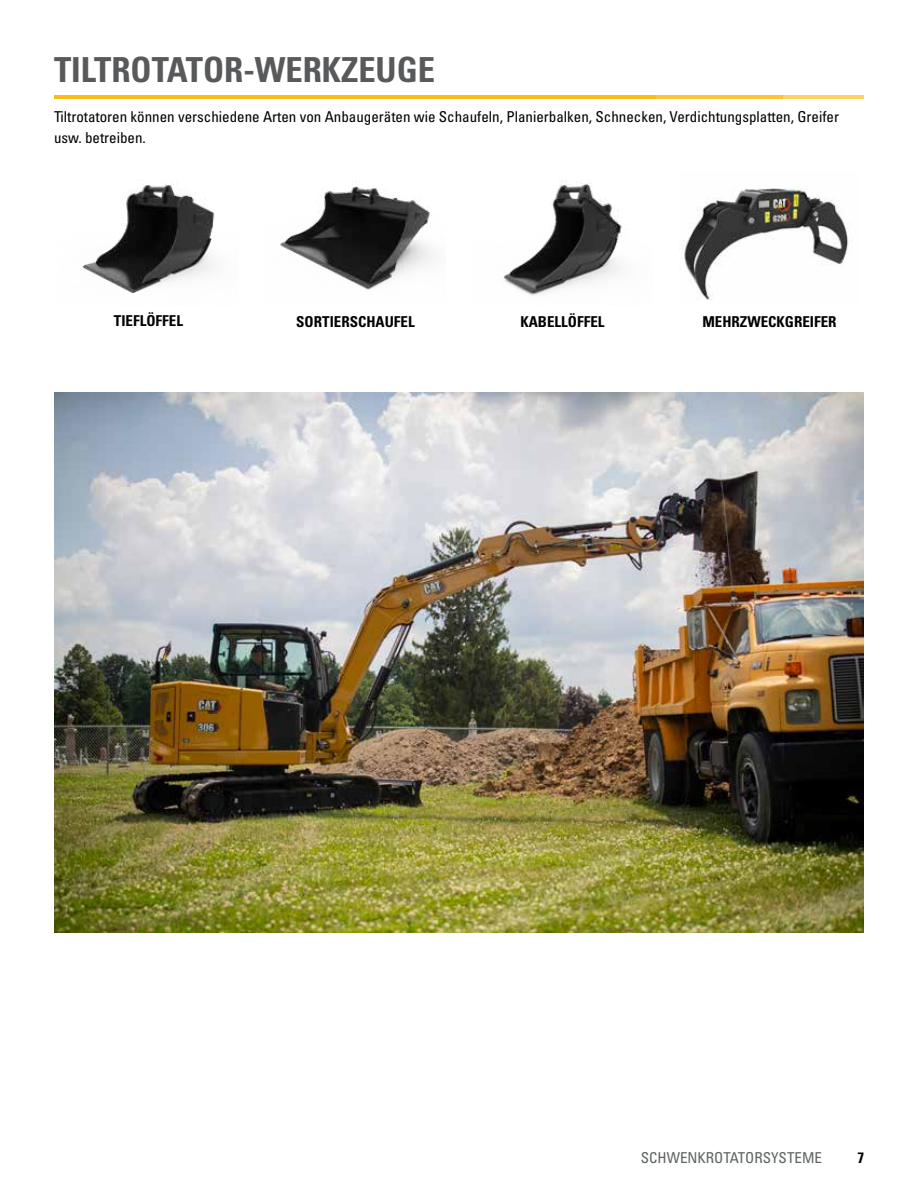
<style>
.page{position:relative;width:918px;height:1188px;background:#fff}
.page>*{position:absolute;margin:0;border:0;box-sizing:border-box;transform-origin:0 0}
.t1{font:34.5px "Univers LTCYR 67 Bold Cond";color:#58595b}
.t2{font:condensed 15px/21px "Univers LTCYR 57";color:#000}
.t3{font:700 condensed 15px "Univers LT Std";color:#000}
.t4{font:condensed 15px "Univers LTCYR 57";color:#5e6263}
.t5{font:15px "Univers LTCYR 67 Bold Cond";color:#000}
</style>
<div class="page">
<hr style="left:54px;top:95px;width:601px;height:4px;background:#fdba12">
<hr style="left:654px;top:95px;width:128px;height:4px;background:#fdc436">
<hr style="left:782px;top:95px;width:82px;height:4px;background:#fdd265">
<img style="left:82px;top:184px;width:133px;height:110px">
<img style="left:280px;top:186px;width:154px;height:104px">
<img style="left:503px;top:180px;width:119px;height:115px">
<img style="left:683px;top:188px;width:166px;height:112px">
<img style="left:54px;top:392px;width:810px;height:540px">
<h1 class="t1" style="left:54px;top:48px;width:383px">TILTROTATOR-WERKZEUGE</h1>
<p class="t2" style="left:54px;top:106px;width:787px">Tiltrotatoren können verschiedene Arten von Anbaugeräten wie Schaufeln, Planierbalken, Schnecken, Verdichtungsplatten, Greifer usw. betreiben.</p>
<p class="t3" style="left:114px;top:312px;width:71px">TIEFLÖFFEL</p>
<p class="t3" style="left:296px;top:313px;width:120px">SORTIERSCHAUFEL</p>
<p class="t3" style="left:520px;top:312px;width:86px">KABELLÖFFEL</p>
<p class="t3" style="left:702px;top:312px;width:136px">MEHRZWECKGREIFER</p>
<p class="t4" style="left:641px;top:1148px;width:183px">SCHWENKROTATORSYSTEME</p>
<p class="t5" style="left:857px;top:1148px;width:8px">7</p>
</div>
